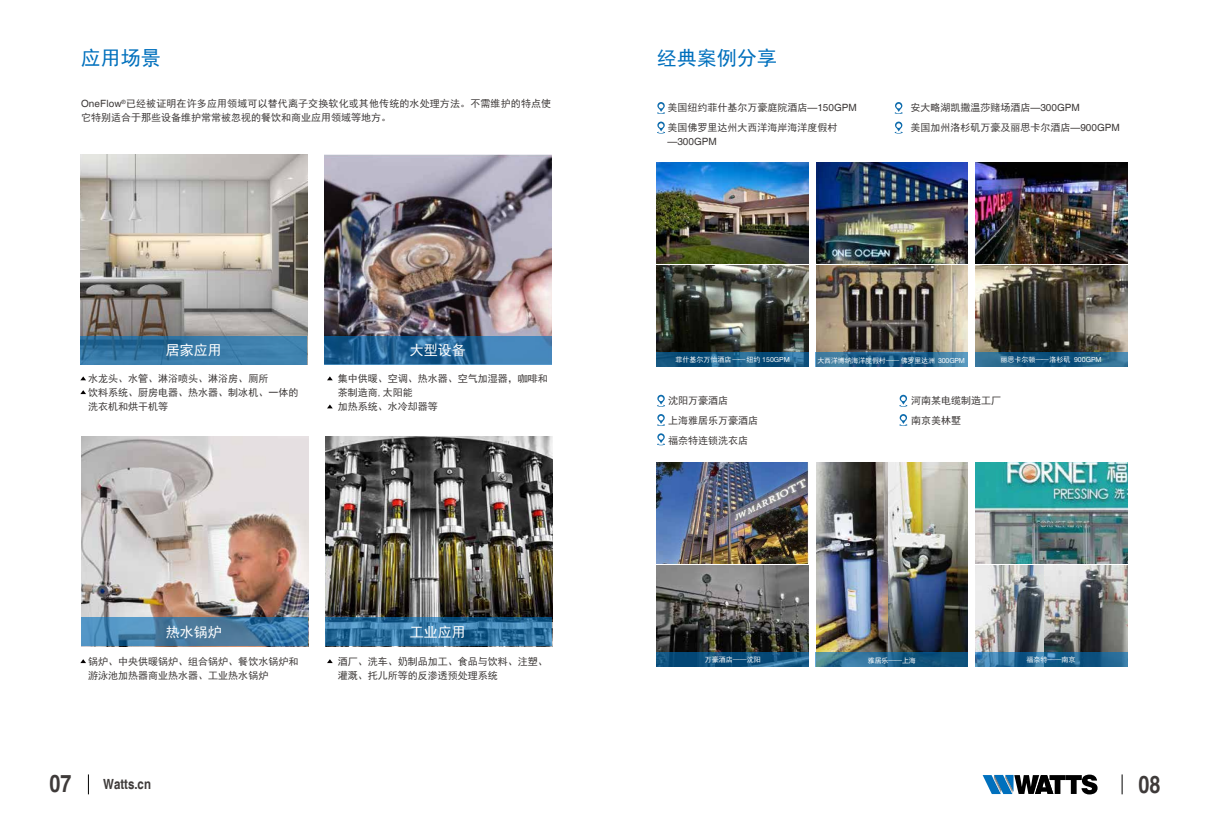
<style>
.page{position:relative;width:1208px;height:825px;background:#fff}
.page>*{position:absolute;margin:0;border:0;box-sizing:border-box;transform-origin:0 0}
.t1{font:700 condensed 24px "Helvetica";color:#3e3a39}
.t2{font:20px "Sim Hei";color:#0070bd}
.t3{font:14px "Sim Hei";color:#fff}
.t4{font:700 condensed 14px "Helvetica";color:#3e3a39}
.t5{font:10px/14px "Sim Hei";color:#3e3a39}
.t6{font:10px "Helvetica";color:#3e3a39}
.t7{font:7px "Sim Hei";color:#fff}
.t8{font:7px "Sim Hei";letter-spacing:-.025em;color:#fff}
.s1{font-family:"Helvetica"}
.s2{font-family:"Helvetica Neue LT"}
</style>
<div class="page">
<img style="left:81px;top:437px;width:227px;height:181px">
<img style="left:325px;top:437px;width:227px;height:181px">
<img style="left:81px;top:155px;width:227px;height:209px">
<svg style="left:80px;top:336px;width:227px;height:28px;background:#3678a5"></svg>
<img style="left:324px;top:155px;width:227px;height:181px">
<svg style="left:324px;top:336px;width:227px;height:28px;background:#2a6b9e"></svg>
<svg style="left:81px;top:618px;width:227px;height:28px;background:#457fa8"></svg>
<svg style="left:325px;top:618px;width:227px;height:28px;background:#2e719f"></svg>
<svg style="left:80px;top:376px;width:6px;height:4px"></svg>
<svg style="left:80px;top:390px;width:6px;height:4px"></svg>
<svg style="left:327px;top:376px;width:6px;height:4px"></svg>
<svg style="left:327px;top:404px;width:6px;height:4px"></svg>
<svg style="left:327px;top:659px;width:6px;height:4px"></svg>
<svg style="left:80px;top:659px;width:6px;height:4px"></svg>
<img style="left:816px;top:462px;width:72px;height:190px">
<img style="left:888px;top:462px;width:80px;height:190px">
<svg style="left:899px;top:395px;width:8px;height:12px"></svg>
<svg style="left:899px;top:414px;width:8px;height:12px"></svg>
<svg style="left:657px;top:395px;width:8px;height:12px"></svg>
<svg style="left:657px;top:414px;width:8px;height:12px"></svg>
<svg style="left:657px;top:433px;width:8px;height:12px"></svg>
<svg style="left:657px;top:102px;width:8px;height:12px"></svg>
<svg style="left:657px;top:122px;width:8px;height:12px"></svg>
<svg style="left:894px;top:102px;width:8px;height:12px"></svg>
<img style="left:657px;top:162px;width:151px;height:190px">
<svg style="left:656px;top:352px;width:153px;height:15px;background:#145782"></svg>
<img style="left:816px;top:162px;width:152px;height:190px">
<img style="left:975px;top:162px;width:152px;height:190px">
<svg style="left:894px;top:122px;width:8px;height:12px"></svg>
<svg style="left:815px;top:352px;width:153px;height:15px;background:#2c6b93"></svg>
<svg style="left:975px;top:352px;width:152px;height:15px;background:#1f6088"></svg>
<img style="left:657px;top:462px;width:151px;height:190px">
<svg style="left:656px;top:652px;width:153px;height:15px;background:#105280"></svg>
<img style="left:975px;top:462px;width:152px;height:102px">
<img style="left:1043px;top:565px;width:84px;height:87px">
<img style="left:975px;top:565px;width:68px;height:87px">
<svg style="left:815px;top:652px;width:153px;height:15px;background:#25668c"></svg>
<svg style="left:975px;top:652px;width:152px;height:15px;background:#256997"></svg>
<svg style="left:88px;top:774px;width:1px;height:20px"></svg>
<svg style="left:982px;top:774px;width:115px;height:20px"></svg>
<svg style="left:1121px;top:774px;width:1px;height:20px"></svg>
<h2 class="t2" style="left:81px;top:48px;width:81px">应用场景</h2>
<p class="t5" style="left:81px;top:97px;width:471px"><span class="s1">OneFlow</span><sup>®</sup>已经被证明在许多应用领域可以替代离子交换软化或其他传统的水处理方法。不需维护的特点使它特别适合于那些设备维护常常被忽视的餐饮和商业应用领域等地方。</p>
<h3 class="t3" style="left:166px;top:343px;width:57px">居家应用</h3>
<h3 class="t3" style="left:410px;top:343px;width:57px">大型设备</h3>
<p class="t5" style="left:88px;top:371px;width:212px">水龙头、水管、淋浴喷头、淋浴房、厕所<br>饮料系统、厨房电器、热水器、制冰机、一体的洗衣机和烘干机等</p>
<p class="t5" style="left:338px;top:371px;width:211px">集中供暖、空调、热水器、空气加湿器，咖啡和茶制造商,太阳能<br>加热系统、水冷却器等</p>
<h3 class="t3" style="left:166px;top:625px;width:57px">热水锅炉</h3>
<h3 class="t3" style="left:410px;top:625px;width:57px">工业应用</h3>
<p class="t5" style="left:88px;top:654px;width:212px">锅炉、中央供暖锅炉、组合锅炉、餐饮水锅炉和游泳池加热器商业热水器、工业热水锅炉</p>
<p class="t5" style="left:338px;top:654px;width:211px">酒厂、洗车、奶制品加工、食品与饮料、注塑、灌溉、托儿所等的反渗透预处理系统</p>
<h2 class="t2" style="left:657px;top:48px;width:121px">经典案例分享</h2>
<p class="t5" style="left:667px;top:97px;width:191px;line-height:20px">美国纽约菲什基尔万豪庭院酒店<span class="s1">—150GPM</span>美国佛罗里达州大西洋海岸海洋度假村</p>
<p class="t6" style="left:667px;top:135px;width:51px">—300GPM</p>
<p class="t5" style="left:910px;top:97px;width:211px;line-height:20px">安大略湖凯撒温莎赌场酒店<span class="s1">—300GPM<br></span>美国加州洛杉矶万豪及丽思卡尔酒店<span class="s1">—900GPM</span></p>
<p class="t7" style="left:675px;top:356px;width:116px">菲什基尔万怡酒店——纽约 <span class="s2">150GPM</span></p>
<p class="t8" style="left:817px;top:357px;width:149px">大西洋博纳海洋度假村—— 佛罗里达洲 <span class="s2">300GPM</span></p>
<p class="t7" style="left:1000px;top:356px;width:103px">丽思卡尔顿——洛杉矶 <span class="s2">900GPM</span></p>
<p class="t5" style="left:668px;top:390px;width:91px;line-height:20px">沈阳万豪酒店<br>上海雅居乐万豪酒店福奈特连锁洗衣店</p>
<p class="t5" style="left:911px;top:390px;width:91px;line-height:20px">河南某电缆制造工厂南京美林墅</p>
<p class="t7" style="left:705px;top:656px;width:57px">万豪酒店——沈阳</p>
<p class="t7" style="left:868px;top:657px;width:49px">雅居乐——上海</p>
<p class="t7" style="left:1026px;top:656px;width:50px">福奈特——南京</p>
<h1 class="t1" style="left:49px;top:769px;width:23px">07</h1>
<h3 class="t4" style="left:103px;top:775px;width:49px">Watts.cn</h3>
<h1 class="t1" style="left:1138px;top:770px;width:23px">08</h1>
</div>
